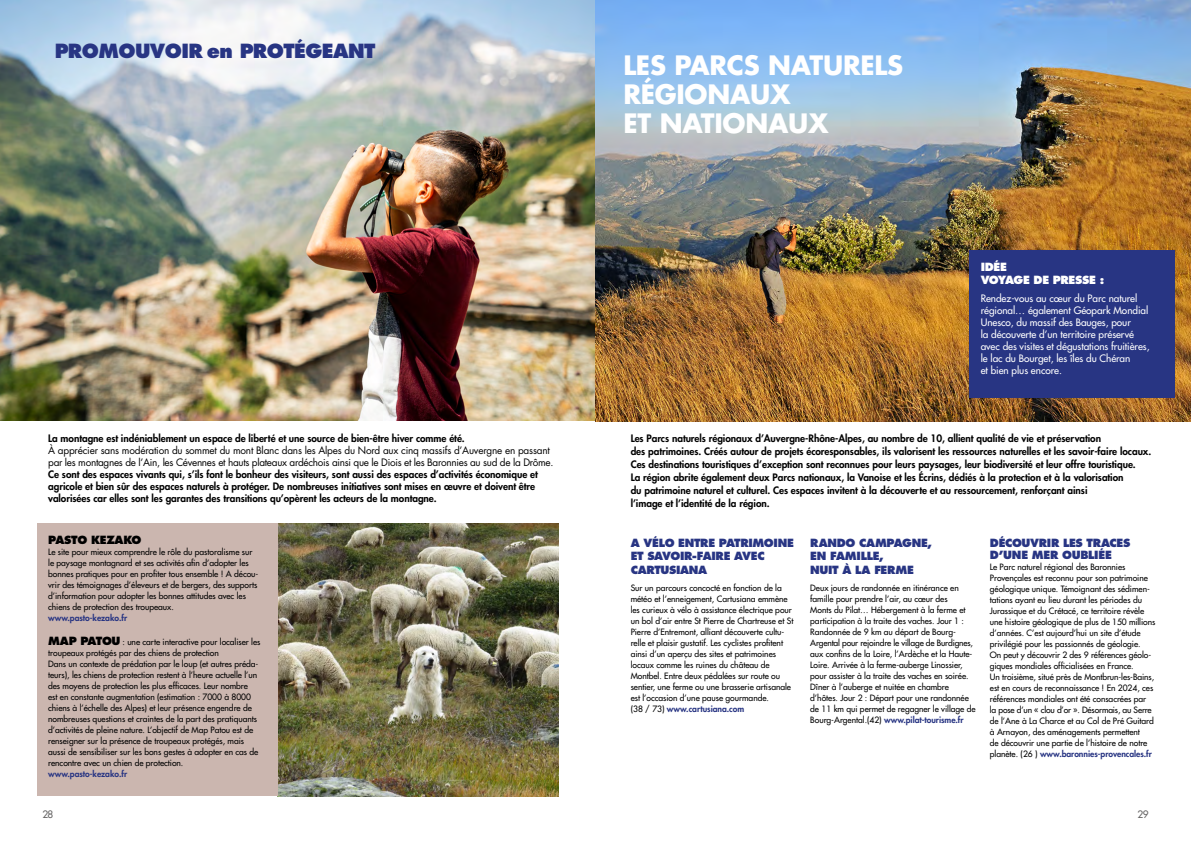
<style>
.page{position:relative;width:1191px;height:842px;background:#fff}
.page>*{position:absolute;margin:0;border:0;box-sizing:border-box;transform-origin:0 0}
.t1{font:700 26px/29px "Futura Std";letter-spacing:-.01em;color:#fff}
.t2{font:800 19px "Futura Std";letter-spacing:-.03em;color:#283583}
.t3{font:800 11px/13.2px "Futura Std";letter-spacing:-.03em;color:#283583}
.t4{font:800 11px/13.2px "Futura Std";letter-spacing:-.03em;color:#fff}
.t5{font:800 11px "Futura Std";letter-spacing:-.03em;color:#000}
.t6{font:800 10px/13px "Futura Std";letter-spacing:-.005em;color:#000}
.t7{font:500 10px/12px "Futura Std";letter-spacing:-.005em;color:#fff}
.t8{font:10px/12px "Futura Std";letter-spacing:-.03em;color:#000}
.t9{font:500 10px "Futura Std";color:#646363}
.t10{font:500 8.5px/11px "Futura Std";letter-spacing:-.005em;color:#000}
.t11{font:800 8.5px "Futura Std";letter-spacing:-.005em;color:#283583}
.s1{font-weight:800;font-size:11px}
.s2{font-weight:800;color:#283583}
</style>
<div class="page">
<img style="left:0;top:0;width:1191px;height:421px">
<img style="left:278px;top:523px;width:280px;height:273px">
<div style="left:37px;top:523px;width:241px;height:273px;background:#cbb6af"></div>
<div style="left:969px;top:251px;width:205px;height:147px;background:#283583"></div>
<h2 class="t2" style="left:55px;top:39px;width:322px">PROMOUVOIR en PROTÉGEANT</h2>
<p class="t6" style="left:48px;top:432px;width:418px">La montagne est indéniablement un espace de liberté et une source de bien-être hiver comme été.</p>
<p class="t8" style="left:48px;top:445px;width:507px">À apprécier sans modération du sommet du mont Blanc dans les Alpes du Nord aux cinq massifs d’Auvergne en passant par les montagnes de l’Ain, les Cévennes et hauts plateaux ardéchois ainsi que le Diois et les Baronnies au sud de la Drôme.</p>
<p class="t6" style="left:48px;top:468px;width:491px;line-height:12px">Ce sont des espaces vivants qui, s’ils font le bonheur des visiteurs, sont aussi des espaces d’activités économique et agricole et bien sûr des espaces naturels à protéger. De nombreuses initiatives sont mises en œuvre et doivent être valorisées car elles sont les garantes des transitions qu’opèrent les acteurs de la montagne.</p>
<p class="t5" style="left:48px;top:533px;width:95px">PASTO KEZAKO</p>
<p class="t10" style="left:48px;top:546px;width:212px">Le site pour mieux comprendre le rôle du pastoralisme sur le paysage montagnard et ses activités afin d’adopter les bonnes pratiques pour en profiter tous ensemble ! A décou&shy;vrir des témoignages d’éleveurs et de bergers, des supports d’information pour adopter les bonnes attitudes avec les chiens de protection des troupeaux.</p>
<p class="t11" style="left:48px;top:612px;width:80px">www.pasto-kezako.fr</p>
<p class="t10" style="left:48px;top:636px;width:214px"><span class="s1">MAP PATOU</span> : une carte interactive pour localiser les troupeaux protégés par des chiens de protection<br>Dans un contexte de prédation par le loup (et autres préda&shy;teurs), les chiens de protection restent à l’heure actuelle l’un des moyens de protection les plus efficaces. Leur nombre<br>est en constante augmentation (estimation : 7000 à 8000 chiens à l’échelle des Alpes) et leur présence engendre de nombreuses questions et craintes de la part des pratiquants d’activités de pleine nature. L’objectif de Map Patou est de renseigner sur la présence de troupeaux protégés, mais aussi de sensibiliser sur les bons gestes à adopter en cas de rencontre avec un chien de protection.</p>
<p class="t11" style="left:48px;top:768px;width:80px">www.pasto-kezako.fr</p>
<h1 class="t1" style="left:623px;top:50px;width:281px">LES PARCS NATURELS<br>RÉGIONAUX<br>ET NATIONAUX</h1>
<p class="t4" style="left:980px;top:260px;width:125px">IDÉE<br>VOYAGE DE PRESSE :</p>
<p class="t7" style="left:980px;top:293px;width:170px">Rendez-vous au cœur du Parc naturel régional… également Géopark Mondial Unesco, du massif des Bauges, pour<br>la découverte d’un territoire préservé avec des visites et dégustations fruitières, le lac du Bourget, les îles du Chéran<br>et bien plus encore.</p>
<p class="t6" style="left:630px;top:432px;width:522px">Les Parcs naturels régionaux d’Auvergne-Rhône-Alpes, au nombre de 10, allient qualité de vie et préservation<br>des patrimoines. Créés autour de projets écoresponsables, ils valorisent les ressources naturelles et les savoir-faire locaux.<br>Ces destinations touristiques d’exception sont reconnues pour leurs paysages, leur biodiversité et leur offre touristique.<br>La région abrite également deux Parcs nationaux, la Vanoise et les Écrins, dédiés à la protection et à la valorisation<br>du patrimoine naturel et culturel. Ces espaces invitent à la découverte et au ressourcement, renforçant ainsi<br>l’image et l’identité de la région.</p>
<p class="t3" style="left:630px;top:536px;width:165px">A VÉLO ENTRE PATRIMOINE<br>ET SAVOIR-FAIRE AVEC<br>CARTUSIANA</p>
<p class="t10" style="left:630px;top:582px;width:164px">Sur un parcours concocté en fonction de la météo et l’enneigement, Cartusiana emmène les curieux à vélo à assistance électrique pour un bol d’air entre St Pierre de Chartreuse et St Pierre d’Entremont, alliant découverte cultu&shy;relle et plaisir gustatif. Les cyclistes profitent ainsi d’un aperçu des sites et patrimoines locaux comme les ruines du château de Montbel. Entre deux pédalées sur route ou sentier, une ferme ou une brasserie artisanale est l’occasion d’une pause gourmande.<br>(38 / 73) <span class="s2">www.cartusiana.com</span></p>
<p class="t3" style="left:810px;top:536px;width:123px">RANDO CAMPAGNE,<br>EN FAMILLE,<br>NUIT À LA FERME</p>
<p class="t10" style="left:810px;top:582px;width:167px">Deux jours de randonnée en itinérance en famille pour prendre l’air, au cœur des<br>Monts du Pilat… Hébergement à la ferme et participation à la traite des vaches. Jour 1 :<br>Randonnée de 9 km au départ de Bourg-Argental pour rejoindre le village de Burdignes, aux confins de la Loire, l’Ardèche et la Haute-Loire. Arrivée à la ferme-auberge Linossier, pour assister à la traite des vaches en soirée.<br>Dîner à l’auberge et nuitée en chambre d’hôtes. Jour 2 : Départ pour une randonnée de 11 km qui permet de regagner le village de Bourg-Argental.(42) <span class="s2">www.pilat-tourisme.fr</span></p>
<p class="t3" style="left:990px;top:537px;width:142px;line-height:12px">DÉCOUVRIR LES TRACES<br>D’UNE MER OUBLIÉE</p>
<p class="t10" style="left:990px;top:561px;width:167px">Le Parc naturel régional des Baronnies Provençales est reconnu pour son patrimoine géologique unique. Témoignant des sédimen&shy;tations ayant eu lieu durant les périodes du Jurassique et du Crétacé, ce territoire révèle une histoire géologique de plus de 150 millions d’années. C’est aujourd’hui un site d’étude privilégié pour les passionnés de géologie.<br>On peut y découvrir 2 des 9 références géolo&shy;giques mondiales officialisées en France.<br>Un troisième, situé près de Montbrun-les-Bains, est en cours de reconnaissance ! En 2024, ces références mondiales ont été consacrées par<br>la pose d’un « clou d’or ». Désormais, au Serre de l’Ane à La Charce et au Col de Pré Guitard à Arnayon, des aménagements permettent<br>de découvrir une partie de l’histoire de notre planète. (26 ) <span class="s2">www.baronnies-provencales.fr</span></p>
<p class="t9" style="left:43px;top:808px;width:12px">28</p>
<p class="t9" style="left:1137px;top:808px;width:12px">29</p>
</div>
